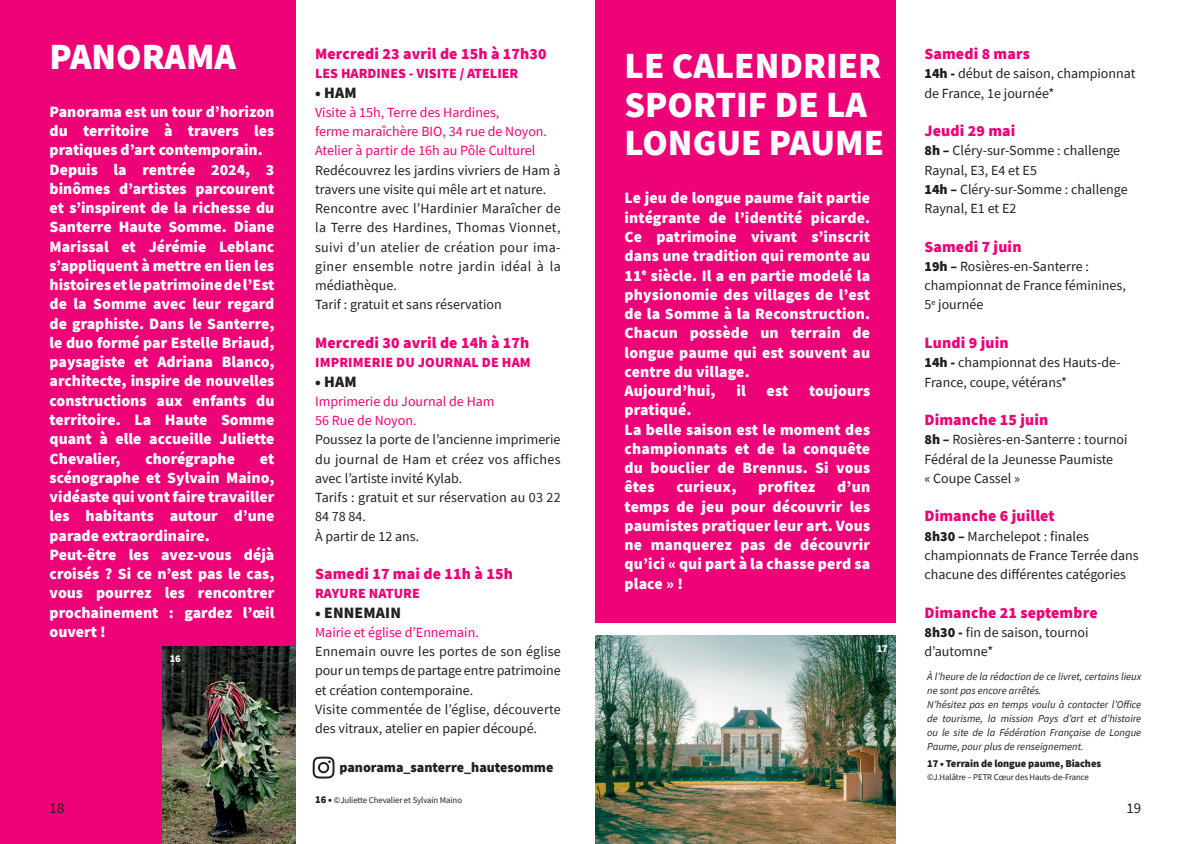
<style>
.page{position:relative;width:1191px;height:844px;background:#fff}
.page>*{position:absolute;margin:0;border:0;box-sizing:border-box;transform-origin:0 0}
.t1{font:900 36.75px/38.5px "Source Sans Pro";color:#fff}
.t2{font:900 15.75px/19.2px "Source Sans Pro";color:#fff}
.t3{font:900 15.75px "Source Sans Pro";letter-spacing:.01em;color:#ed0277}
.t4{font:900 15.75px "Source Sans Pro";letter-spacing:.01em;color:#231f20}
.t5{font:14.88px "Source Sans Pro";color:#231f20}
.t6{font:14px/19.2px "Source Sans Pro";color:#231f20}
.t7{font:14px/19.2px "Source Sans Pro";color:#ed0277}
.t8{font:900 14px "Source Sans Pro";letter-spacing:.01em;color:#ed0277}
.t9{font:900 14px "Source Sans Pro";color:#231f20}
.t10{font:italic 10.5px/14px "Source Sans Pro";color:#231f20}
.t11{font:900 10.5px "Source Sans Pro";letter-spacing:-.01em;color:#231f20}
.t12{font:900 10.5px "Source Sans Pro";color:#fff}
.t13{font:8.75px "Source Sans Pro";letter-spacing:-.01em;color:#231f20}
.s1{font-weight:900}
.s2{font-weight:900;font-size:10.5px}
</style>
<div class="page">
<div style="left:595px;top:0;width:300px;height:622px;background:#ed0277"></div>
<img style="left:595px;top:635px;width:300px;height:208px">
<div style="left:0;top:0;width:295px;height:843px;background:#ed0277"></div>
<img style="left:162px;top:646px;width:133px;height:197px">
<svg style="left:312px;top:756px;width:23px;height:22px"></svg>
<h1 class="t1" style="left:50px;top:36px;width:188px">PANORAMA</h1>
<p class="t2" style="left:50px;top:102px;width:226px">Panorama est un tour d’horizon du territoire à travers les pratiques d’art contemporain.<br>Depuis la rentrée 2024, 3 binômes d’artistes parcourent et s’inspirent de la richesse du<br>Santerre Haute Somme. Diane<br>Marissal et Jérémie Leblanc s’appliquent à mettre en lien les histoires et le patrimoine de l’Est de la Somme avec leur regard de graphiste. Dans le Santerre, le duo formé par Estelle Briaud, paysagiste et Adriana Blanco, architecte, inspire de nouvelles constructions aux enfants du territoire. La Haute Somme quant à elle accueille Juliette<br>Chevalier,</p>
<p class="t2" style="left:145px;top:448px;width:91px">chorégraphe</p>
<p class="t2" style="left:50px;top:448px;width:226px;text-indent:210px">et scénographe et Sylvain Maino, vidéaste qui vont faire travailler les habitants autour d’une parade extraordinaire.<br>Peut-être les avez-vous déjà croisés ? Si ce n’est pas le cas, vous pourrez les rencontrer prochainement : gardez l’œil ouvert !</p>
<p class="t12" style="left:170px;top:650px;width:13px">16</p>
<p class="t3" style="left:315px;top:43px;width:233px">Mercredi 23 avril de 15h à 17h30</p>
<p class="t8" style="left:315px;top:64px;width:205px">LES HARDINES - VISITE / ATELIER</p>
<p class="t4" style="left:315px;top:81px;width:43px">• HAM</p>
<p class="t7" style="left:315px;top:102px;width:233px">Visite à 15h, Terre des Hardines,<br>ferme maraîchère BIO, 34 rue de Noyon.<br>Atelier à partir de 16h au Pôle Culturel</p>
<p class="t6" style="left:315px;top:160px;width:247px">Redécouvrez les jardins vivriers de Ham à travers une visite qui mêle art et nature.<br>Rencontre avec l’Hardinier Maraîcher de la Terre des Hardines, Thomas Vionnet, suivi d’un atelier de création pour ima&shy;giner ensemble notre jardin idéal à la médiathèque.<br>Tarif : gratuit et sans réservation</p>
<p class="t3" style="left:315px;top:332px;width:216px">Mercredi 30 avril de 14h à 17h</p>
<p class="t8" style="left:315px;top:353px;width:217px">IMPRIMERIE DU JOURNAL DE HAM</p>
<p class="t4" style="left:315px;top:370px;width:43px">• HAM</p>
<p class="t7" style="left:315px;top:391px;width:181px">Imprimerie du Journal de Ham<br>56 Rue de Noyon.</p>
<p class="t6" style="left:315px;top:430px;width:247px">Poussez la porte de l’ancienne imprimerie du journal de Ham et créez vos affiches avec l’artiste invité Kylab.<br>Tarifs : gratuit et sur réservation au 03 22<br>84 78 84.<br>À partir de 12 ans.</p>
<p class="t3" style="left:315px;top:563px;width:199px">Samedi 17 mai de 11h à 15h</p>
<p class="t8" style="left:315px;top:584px;width:106px">RAYURE NATURE</p>
<p class="t4" style="left:315px;top:601px;width:87px">• ENNEMAIN</p>
<p class="t7" style="left:315px;top:622px;width:165px">Mairie et église d’Ennemain.</p>
<p class="t6" style="left:315px;top:641px;width:247px">Ennemain ouvre les portes de son église pour un temps de partage entre patrimoine et création contemporaine.<br>Visite commentée de l’église, découverte des vitraux, atelier en papier découpé.</p>
<p class="t9" style="left:339px;top:757px;width:215px">panorama_santerre_hautesomme</p>
<h1 class="t1" style="left:624px;top:46px;width:261px">LE CALENDRIER<br>SPORTIF DE LA<br>LONGUE PAUME</h1>
<p class="t2" style="left:624px;top:188px;width:247px">Le jeu de longue paume fait partie intégrante de l’identité picarde.<br>Ce patrimoine vivant s’inscrit dans une tradition qui remonte au<br>11<sup>e</sup> siècle. Il a en partie modelé la physionomie des villages de l’est de la Somme à la Reconstruction.<br>Chacun possède un terrain de longue paume qui est souvent au centre du village.<br>Aujourd’hui,</p>
<p class="t2" style="left:736px;top:381px;width:11px">il</p>
<p class="t2" style="left:766px;top:381px;width:23px">est</p>
<p class="t2" style="left:809px;top:381px;width:63px">toujours</p>
<p class="t2" style="left:624px;top:400px;width:247px">pratiqué.<br>La belle saison est le moment des championnats et de la conquête du bouclier de Brennus. Si vous êtes</p>
<p class="t2" style="left:676px;top:477px;width:62px">curieux,</p>
<p class="t2" style="left:758px;top:477px;width:59px">profitez</p>
<p class="t2" style="left:624px;top:477px;width:247px;text-align:justify;text-indent:213px">d’un temps de jeu pour découvrir les paumistes pratiquer leur art. Vous ne manquerez pas de découvrir qu’ici « qui part à la chasse perd sa place » !</p>
<p class="t12" style="left:876px;top:641px;width:13px">17</p>
<p class="t3" style="left:924px;top:43px;width:107px">Samedi 8 mars</p>
<p class="t6" style="left:924px;top:64px;width:212px"><span class="s1">14h -</span> début de saison, championnat de France, 1e journée*</p>
<p class="t3" style="left:924px;top:120px;width:92px">Jeudi 29 mai</p>
<p class="t6" style="left:924px;top:141px;width:205px"><span class="s1">8h –</span> Cléry-sur-Somme : challenge<br>Raynal, E3, E4 et E5<br><span class="s1">14h –</span> Cléry-sur-Somme : challenge<br>Raynal, E1 et E2</p>
<p class="t3" style="left:924px;top:235px;width:99px">Samedi 7 juin</p>
<p class="t6" style="left:924px;top:256px;width:203px"><span class="s1">19h –</span> Rosières-en-Santerre : championnat de France féminines,<br>5<sup>e</sup> journée</p>
<p class="t3" style="left:924px;top:332px;width:86px">Lundi 9 juin</p>
<p class="t6" style="left:924px;top:353px;width:198px"><span class="s1">14h -</span> championnat des Hauts-de-<br>France, coupe, vétérans*</p>
<p class="t3" style="left:924px;top:409px;width:125px">Dimanche 15 juin</p>
<p class="t6" style="left:924px;top:430px;width:204px"><span class="s1">8h –</span> Rosières-en-Santerre : tournoi<br>Fédéral de la Jeunesse Paumiste<br>« Coupe Cassel »</p>
<p class="t3" style="left:924px;top:505px;width:132px">Dimanche 6 juillet</p>
<p class="t6" style="left:924px;top:526px;width:216px"><span class="s1">8h30 –</span> Marchelepot : finales championnats de France Terrée dans chacune des différentes catégories</p>
<p class="t3" style="left:924px;top:601px;width:175px">Dimanche 21 septembre</p>
<p class="t6" style="left:924px;top:622px;width:165px"><span class="s1">8h30 -</span> fin de saison, tournoi d’automne*</p>
<p class="t10" style="left:927px;top:669px;width:216px">À l’heure de la rédaction de ce livret, certains lieux ne sont pas encore arrêtés.<br>N’hésitez pas en temps voulu à contacter l’Office de tourisme, la mission Pays d’art et d’histoire ou le site de la Fédération Française de Longue Paume, pour plus de renseignement.</p>
<p class="t11" style="left:927px;top:756px;width:175px">17 • Terrain de longue paume, Biaches</p>
<p class="t13" style="left:927px;top:770px;width:163px">©J.Halâtre – PETR Cœur des Hauts-de-France</p>
<p class="t13" style="left:315px;top:794px;width:148px"><span class="s2">16 •</span> ©Juliette Chevalier et Sylvain Maino</p>
<p class="t5" style="left:50px;top:797px;width:16px">18</p>
<p class="t5" style="left:1126px;top:797px;width:16px">19</p>
</div>
